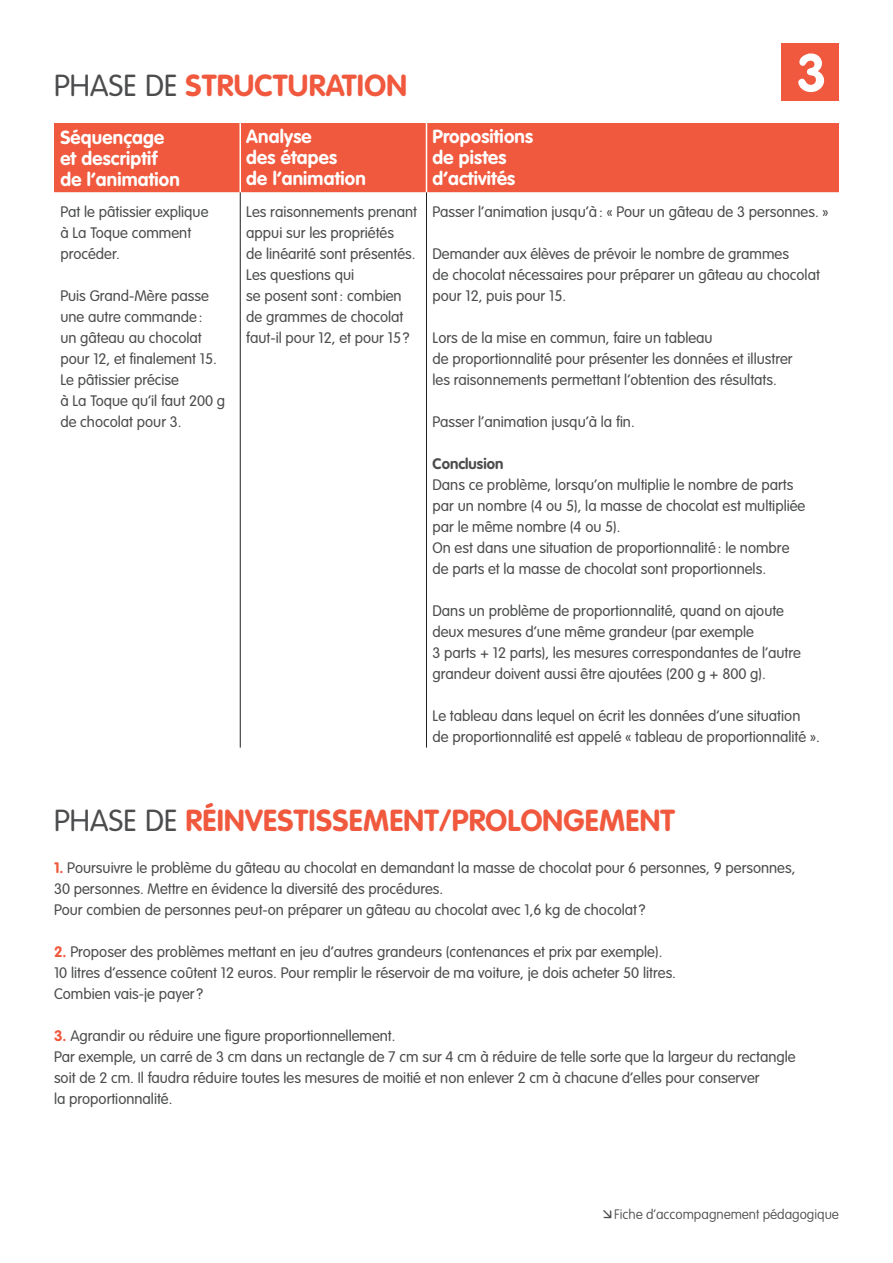
<style>
.page{position:relative;width:893px;height:1263px;background:#fff}
.page>*{position:absolute;margin:0;border:0;box-sizing:border-box;transform-origin:0 0}
.t1{font:700 52.5px "VAG Rounded Std";color:#fff}
._03_Tablo_Surtitre_G{font:700 30px "VAG Rounded Std";letter-spacing:.01em;color:#f0593e}
._03_Tablo_Titre_têti{font:700 18.75px/21px "VAG Rounded Std";letter-spacing:.01em;color:#fff}
._04_Tablo_Txt_couran{font:300 15px/21px "VAG Rounded Std";color:#4b4c4d}
._04_Tablo_Txt_couran-2{font:700 15px "VAG Rounded Std";color:#4b4c4d}
.t2{font:100 13.5px "VAG Rounded Std";color:#4b4c4d}
.s1{font-weight:300;color:#4b4c4d}
.s2{font-weight:700;color:#f0593e}
</style>
<div class="page">
<div style="left:781px;top:43px;width:58px;height:58px;background:#f0593e"></div>
<div style="left:54px;top:123px;width:785px;height:69px;background:#f0593e"></div>
<hr style="left:240px;top:192px;width:1px;height:555px;background:#231f20">
<hr style="left:426px;top:192px;width:1px;height:555px;background:#231f20">
<hr style="left:239px;top:123px;width:2px;height:69px;background:#fff">
<hr style="left:426px;top:123px;width:1px;height:69px;background:#fff">
<p class="_03_Tablo_Surtitre_G" style="left:54px;top:68px;width:354px"><span class="s1">PHASE DE</span> STRUCTURATION</p>
<p class="t1" style="left:797px;top:42px;width:32px">3</p>
<p class="_03_Tablo_Titre_têti" style="left:60px;top:127px;width:121px">Séquençage et descriptif de l’animation</p>
<p class="_03_Tablo_Titre_têti" style="left:246px;top:127px;width:121px">Analyse<br>des étapes<br>de l’animation</p>
<p class="_03_Tablo_Titre_têti" style="left:432px;top:127px;width:102px">Propositions de pistes d’activités</p>
<p class="_04_Tablo_Txt_couran" style="left:60px;top:201px;width:150px">Pat le pâtissier explique à La Toque comment procéder.</p>
<p class="_04_Tablo_Txt_couran" style="left:60px;top:285px;width:166px">Puis Grand-Mère passe une autre commande:<br>un gâteau au chocolat pour 12, et finalement 15.<br>Le pâtissier précise<br>à La Toque qu’il faut 200 g de chocolat pour 3.</p>
<p class="_04_Tablo_Txt_couran" style="left:432px;top:201px;width:398px">Passer l’animation jusqu’à: « Pour un gâteau de 3 personnes. »</p>
<p class="_04_Tablo_Txt_couran" style="left:432px;top:243px;width:389px">Demander aux élèves de prévoir le nombre de grammes<br>de chocolat nécessaires pour préparer un gâteau au chocolat pour 12, puis pour 15.</p>
<p class="_04_Tablo_Txt_couran" style="left:432px;top:327px;width:362px">Lors de la mise en commun, faire un tableau<br>de proportionnalité pour présenter les données et illustrer les raisonnements permettant l’obtention des résultats.</p>
<p class="_04_Tablo_Txt_couran" style="left:432px;top:411px;width:204px">Passer l’animation jusqu’à la fin.</p>
<p class="_04_Tablo_Txt_couran-2" style="left:432px;top:454px;width:72px">Conclusion</p>
<p class="_04_Tablo_Txt_couran" style="left:432px;top:474px;width:374px">Dans ce problème, lorsqu’on multiplie le nombre de parts par un nombre (4 ou 5), la masse de chocolat est multipliée par le même nombre (4 ou 5).</p>
<p class="_04_Tablo_Txt_couran" style="left:432px;top:537px;width:358px">On est dans une situation de proportionnalité: le nombre de parts et la masse de chocolat sont proportionnels.</p>
<p class="_04_Tablo_Txt_couran" style="left:432px;top:600px;width:370px">Dans un problème de proportionnalité, quand on ajoute deux mesures d’une même grandeur (par exemple<br>3 parts + 12 parts), les mesures correspondantes de l’autre grandeur doivent aussi être ajoutées (200 g + 800 g).</p>
<p class="_04_Tablo_Txt_couran" style="left:432px;top:705px;width:389px">Le tableau dans lequel on écrit les données d’une situation de proportionnalité est appelé « tableau de proportionnalité ».</p>
<p class="_04_Tablo_Txt_couran" style="left:246px;top:201px;width:172px">Les raisonnements prenant appui sur les propriétés<br>de linéarité sont présentés.</p>
<p class="_04_Tablo_Txt_couran" style="left:246px;top:264px;width:165px">Les questions qui<br>se posent sont: combien de grammes de chocolat faut-il pour 12, et pour 15?</p>
<p class="_03_Tablo_Surtitre_G" style="left:54px;top:803px;width:622px"><span class="s1">PHASE DE</span> RÉINVESTISSEMENT/PROLONGEMENT</p>
<p class="_04_Tablo_Txt_couran" style="left:54px;top:858px;width:743px"><span class="s2">1.</span> Poursuivre le problème du gâteau au chocolat en demandant la masse de chocolat pour 6 personnes, 9 personnes,<br>30 personnes. Mettre en évidence la diversité des procédures.</p>
<p class="_04_Tablo_Txt_couran" style="left:54px;top:900px;width:593px">Pour combien de personnes peut-on préparer un gâteau au chocolat avec 1,6 kg de chocolat ?</p>
<p class="_04_Tablo_Txt_couran" style="left:54px;top:942px;width:610px"><span class="s2">2.</span> Proposer des problèmes mettant en jeu d’autres grandeurs (contenances et prix par exemple).</p>
<p class="_04_Tablo_Txt_couran" style="left:54px;top:963px;width:624px">10 litres d’essence coûtent 12 euros. Pour remplir le réservoir de ma voiture, je dois acheter 50 litres.</p>
<p class="_04_Tablo_Txt_couran" style="left:54px;top:984px;width:151px">Combien vais-je payer ?</p>
<p class="_04_Tablo_Txt_couran" style="left:54px;top:1026px;width:343px"><span class="s2">3.</span> Agrandir ou réduire une figure proportionnellement.</p>
<p class="_04_Tablo_Txt_couran" style="left:54px;top:1047px;width:743px">Par exemple, un carré de 3 cm dans un rectangle de 7 cm sur 4 cm à réduire de telle sorte que la largeur du rectangle soit de 2 cm. Il faudra réduire toutes les mesures de moitié et non enlever 2 cm à chacune d’elles pour conserver<br>la proportionnalité.</p>
<p class="t2" style="left:614px;top:1207px;width:226px">Fiche d’accompagnement pédagogique</p>
</div>
